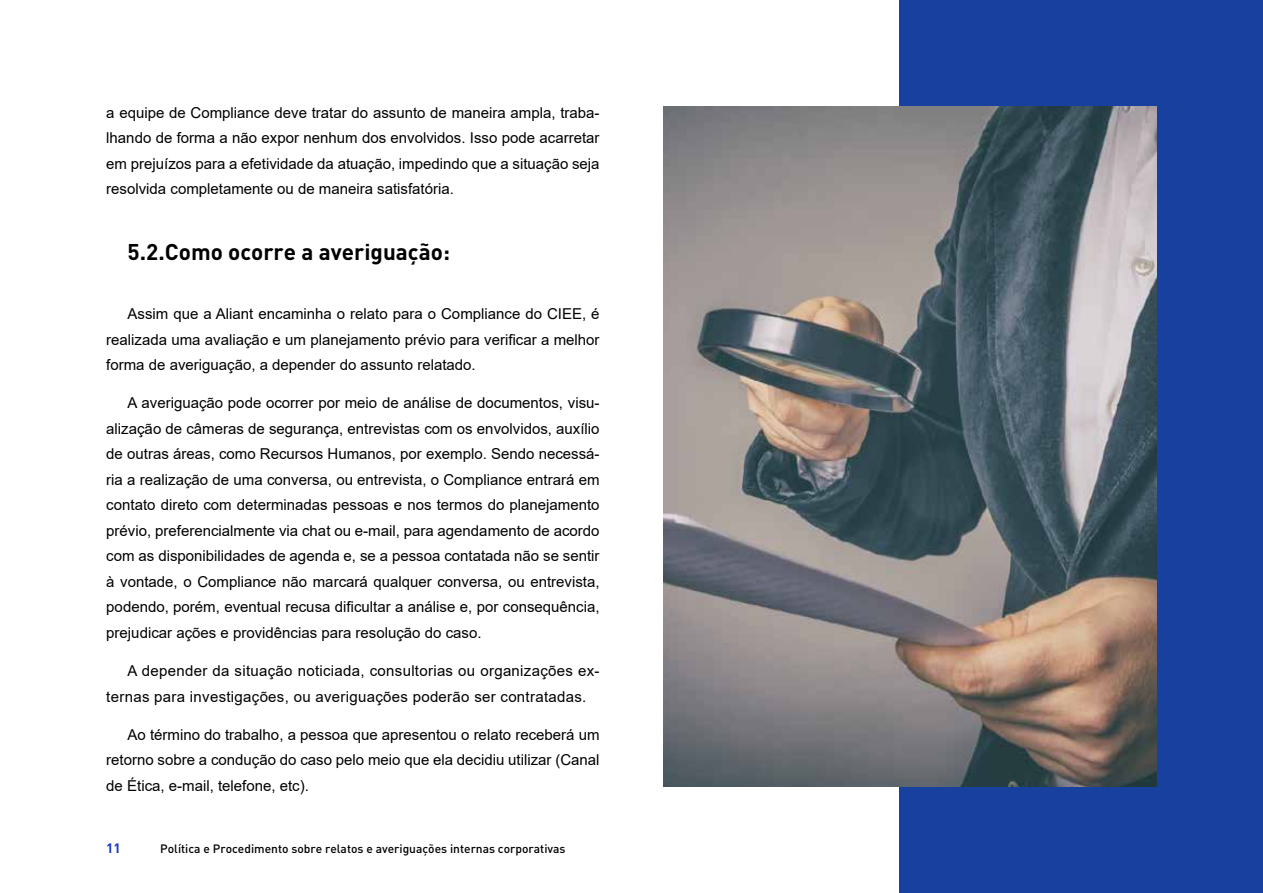
<style>
.page{position:relative;width:1263px;height:893px;background:#fff}
.page>*{position:absolute;margin:0;border:0;box-sizing:border-box;transform-origin:0 0}
.t1{font:700 22.5px "DIN";color:#000}
.t2{font:15px/25.5px "Arial";color:#000;text-align:justify}
.t3{font:15px/25.5px "Arial";letter-spacing:.02em;color:#000}
.t4{font:700 13.5px "DIN";color:#1838ce}
.t5{font:12px "DIN Medium Alternate";color:#000}
</style>
<div class="page">
<div style="left:899px;top:0;width:364px;height:893px;background:#18409f"></div>
<img style="left:663px;top:107px;width:494px;height:680px">
<p class="t2" style="left:106px;top:100px;width:495px">a equipe de Compliance deve tratar do assunto de maneira ampla, traba&shy;lhando de forma a não expor nenhum dos envolvidos. Isso pode acarretar em prejuízos para a efetividade da atuação, impedindo que a situação seja resolvida completamente ou de maneira satisfatória.</p>
<h1 class="t1" style="left:128px;top:237px;width:324px">5.2.Como ocorre a averiguação:</h1>
<p class="t2" style="left:106px;top:301px;width:495px;text-indent:21px">Assim que a Aliant encaminha o relato para o Compliance do CIEE, é realizada uma avaliação e um planejamento prévio para verificar a melhor forma de averiguação, a depender do assunto relatado.</p>
<p class="t2" style="left:106px;top:390px;width:495px;text-indent:21px">A averiguação pode ocorrer por meio de análise de documentos, visu&shy;alização de câmeras de segurança, entrevistas com os envolvidos, auxílio de outras áreas, como Recursos Humanos, por exemplo. Sendo necessá&shy;ria a realização de uma conversa, ou entrevista, o Compliance entrará em contato direto com determinadas pessoas e nos termos do planejamento prévio, preferencialmente via chat ou e-mail, para agendamento de acordo com as disponibilidades de agenda e, se a pessoa contatada não se sentir à vontade, o Compliance não marcará qualquer conversa, ou entrevista, podendo, porém, eventual recusa dificultar a análise e, por consequência, prejudicar ações e providências para resolução do caso.</p>
<p class="t3" style="left:106px;top:658px;width:495px;text-indent:21px">A depender da situação noticiada, consultorias ou organizações ex&shy;ternas para investigações, ou averiguações poderão ser contratadas.</p>
<p class="t2" style="left:106px;top:722px;width:495px;text-indent:21px">Ao término do trabalho, a pessoa que apresentou o relato receberá um retorno sobre a condução do caso pelo meio que ela decidiu utilizar (Canal de Ética, e-mail, telefone, etc).</p>
<p class="t4" style="left:106px;top:839px;width:16px">11</p>
<p class="t5" style="left:160px;top:841px;width:407px">Política e Procedimento sobre relatos e averiguações internas corporativas</p>
</div>
